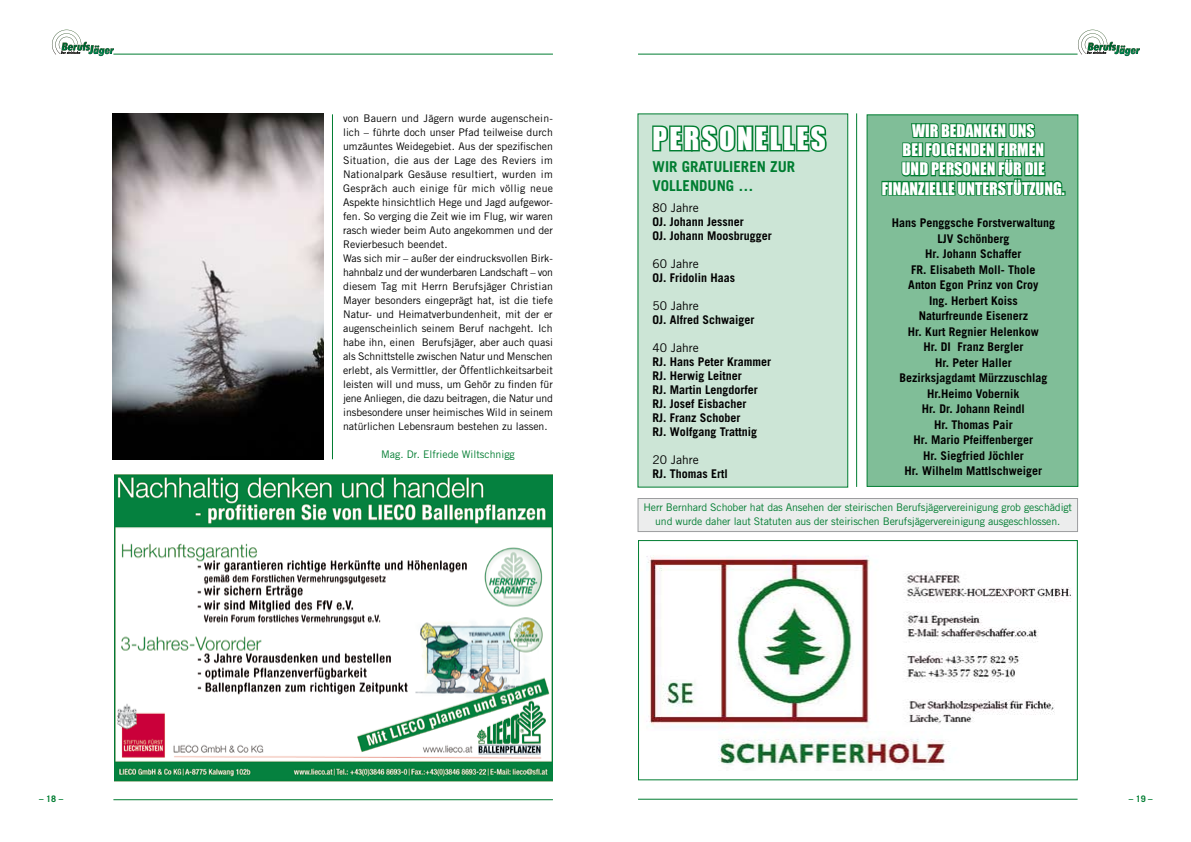
<style>
.page{position:relative;width:1191px;height:842px;background:#fff}
.page>*{position:absolute;margin:0;border:0;box-sizing:border-box;transform-origin:0 0}
.t1{font:29px "Impact";color:#fff}
.t2{font:16px/19.2px "Impact";color:#fff}
.t3{font:700 15px "Trade Gothic";color:#007d31}
.t4{font:700 12px/15.5px "Trade Gothic";color:#000}
.t5{font:12px "Trade Gothic";color:#000}
.t6{font:10.5px/14px "Trade Gothic";color:#000}
.t7{font:10.5px/14px "Trade Gothic";letter-spacing:-.01em;color:#007d31;text-align:center}
.t8{font:700 9px "Trade Gothic";color:#007d31}
</style>
<div class="page">
<img style="left:52px;top:29px;width:62px;height:28px">
<hr style="left:113px;top:54px;width:440px;height:1px;background:#007d31">
<hr style="left:113px;top:799px;width:440px;height:1px;background:#007d31">
<img style="left:1077px;top:29px;width:63px;height:28px">
<hr style="left:638px;top:54px;width:439px;height:1px;background:#007d31">
<hr style="left:638px;top:799px;width:439px;height:1px;background:#007d31">
<div style="left:638px;top:498px;width:439px;height:34px;background:#eceded;border:1px solid #9c9d9f"></div>
<div style="left:637px;top:113px;width:211px;height:375px;background:#cce5d6;border:1px solid #007d31"></div>
<div style="left:866px;top:114px;width:212px;height:373px;background:#80be98;border:1px solid #007d31"></div>
<svg style="left:880px;top:114px;width:185px;height:82px"></svg>
<svg style="left:652px;top:125px;width:175px;height:27px"></svg>
<hr style="left:332px;top:114px;width:1px;height:345px;background:#007d31">
<hr style="left:856px;top:113px;width:1px;height:374px;background:#007d31">
<img style="left:113px;top:113px;width:210px;height:346px">
<img style="left:114px;top:474px;width:439px;height:308px">
<img style="left:646px;top:555px;width:425px;height:210px">
<div style="left:638px;top:540px;width:439px;height:240px;border:1px solid #007d31"></div>
<p class="t6" style="left:343px;top:111px;width:211px">von Bauern und Jägern wurde augenschein&shy;lich – führte doch unser Pfad teilweise durch umzäuntes Weidegebiet. Aus der spezifischen Situation, die aus der Lage des Reviers im Nationalpark Gesäuse resultiert, wurden im Gespräch auch einige für mich völlig neue Aspekte hinsichtlich Hege und Jagd aufgewor&shy;fen. So verging die Zeit wie im Flug, wir waren rasch wieder beim Auto angekommen und der Revierbesuch beendet.<br>Was sich mir – außer der eindrucksvollen Birk&shy;hahnbalz und der wunderbaren Landschaft – von diesem Tag mit Herrn Berufsjäger Christian Mayer besonders eingeprägt hat, ist die tiefe Natur- und Heimatverbundenheit, mit der er augenscheinlich seinem Beruf nachgeht. Ich habe ihn, einen Berufsjäger, aber auch quasi als Schnittstelle zwischen Natur und Menschen erlebt, als Vermittler, der Öffentlichkeitsarbeit leisten will und muss, um Gehör zu finden für jene Anliegen, die dazu beitragen, die Natur und insbesondere unser heimisches Wild in seinem natürlichen Lebensraum bestehen zu lassen.</p>
<p class="t7" style="left:381px;top:447px;width:135px">Mag. Dr. Elfriede Wiltschnigg</p>
<h2 class="t2" style="left:902px;top:121px;width:133px;text-indent:9px">WIR BEDANKEN UNS<br>BEI FOLGENDEN FIRME</h2>
<h1 class="t1" style="left:652px;top:121px;width:17px">PERS</h1>
<h1 class="t1" style="left:719px;top:121px;width:51px">ONELLES</h1>
<h3 class="t3" style="left:652px;top:157px;width:10px">wir</h3>
<h3 class="t3" style="left:682px;top:157px;width:9px">grat</h3>
<h3 class="t3" style="left:713px;top:157px;width:18px">ulieren</h3>
<h3 class="t3" style="left:770px;top:157px;width:23px">zur</h3>
<h3 class="t3" style="left:652px;top:176px;width:9px">vollend</h3>
<h3 class="t3" style="left:707px;top:176px;width:47px">ung …</h3>
<p class="t5" style="left:652px;top:200px;width:48px">80 Jahre</p>
<p class="t4" style="left:652px;top:214px;width:121px;line-height:14px">OJ. Johann Jessner<br>OJ. Johann Moosbrugger</p>
<p class="t5" style="left:652px;top:256px;width:48px">60 Jahre</p>
<p class="t4" style="left:652px;top:270px;width:84px">OJ. Fridolin Haas</p>
<p class="t5" style="left:652px;top:298px;width:48px">50 Jahre</p>
<p class="t4" style="left:652px;top:312px;width:104px">OJ. Alfred Schwaiger</p>
<p class="t5" style="left:652px;top:340px;width:48px">40 Jahre</p>
<p class="t4" style="left:652px;top:354px;width:120px;line-height:14px">RJ. Hans Peter Krammer<br>RJ. Herwig Leitner<br>RJ. Martin Lengdorfer<br>RJ. Josef Eisbacher<br>RJ. Franz Schober<br>RJ. Wolfgang Trattnig</p>
<p class="t5" style="left:652px;top:452px;width:48px">20 Jahre</p>
<p class="t4" style="left:652px;top:466px;width:77px">RJ. Thomas Ertl</p>
<p class="t7" style="left:643px;top:500px;width:430px">Herr Bernhard Schober hat das Ansehen der steirischen Berufsjägervereinigung grob geschädigt und wurde daher laut Statuten aus der steirischen Berufsjägervereinigung ausgeschlossen.</p>
<h2 class="t2" style="left:1035px;top:140px;width:10px">N</h2>
<h2 class="t2" style="left:902px;top:159px;width:38px">UND PERS</h2>
<h2 class="t2" style="left:962px;top:159px;width:70px">ONEN FÜR DIE</h2>
<h2 class="t2" style="left:882px;top:179px;width:44px">FI NANZIELLE</h2>
<h2 class="t2" style="left:957px;top:179px;width:109px">UNTERSTÜTZUNG.</h2>
<p class="t4" style="left:891px;top:215px;width:165px;text-align:center">Hans Penggsche Forstverwaltung<br>LJV Schönberg<br>Hr. Johann Schaffer<br>FR. Elisabeth Moll- Thole<br>Anton Egon Prinz von Croy<br>Ing. Herbert Koiss<br>Naturfreunde Eisenerz<br>Hr. Kurt Regnier Helenkow<br>Hr. DI Franz Bergler<br>Hr. Peter Haller<br>Bezirksjagdamt Mürzzuschlag<br>Hr.Heimo Vobernik<br>Hr. Dr. Johann Reindl<br>Hr. Thomas Pair<br>Hr. Mario Pfeiffenberger<br>Hr. Siegfried Jöchler<br>Hr. Wilhelm Mattlschweiger</p>
<p class="t8" style="left:39px;top:793px;width:26px">– 18 –</p>
<p class="t8" style="left:1128px;top:793px;width:26px">– 19 –</p>
</div>
